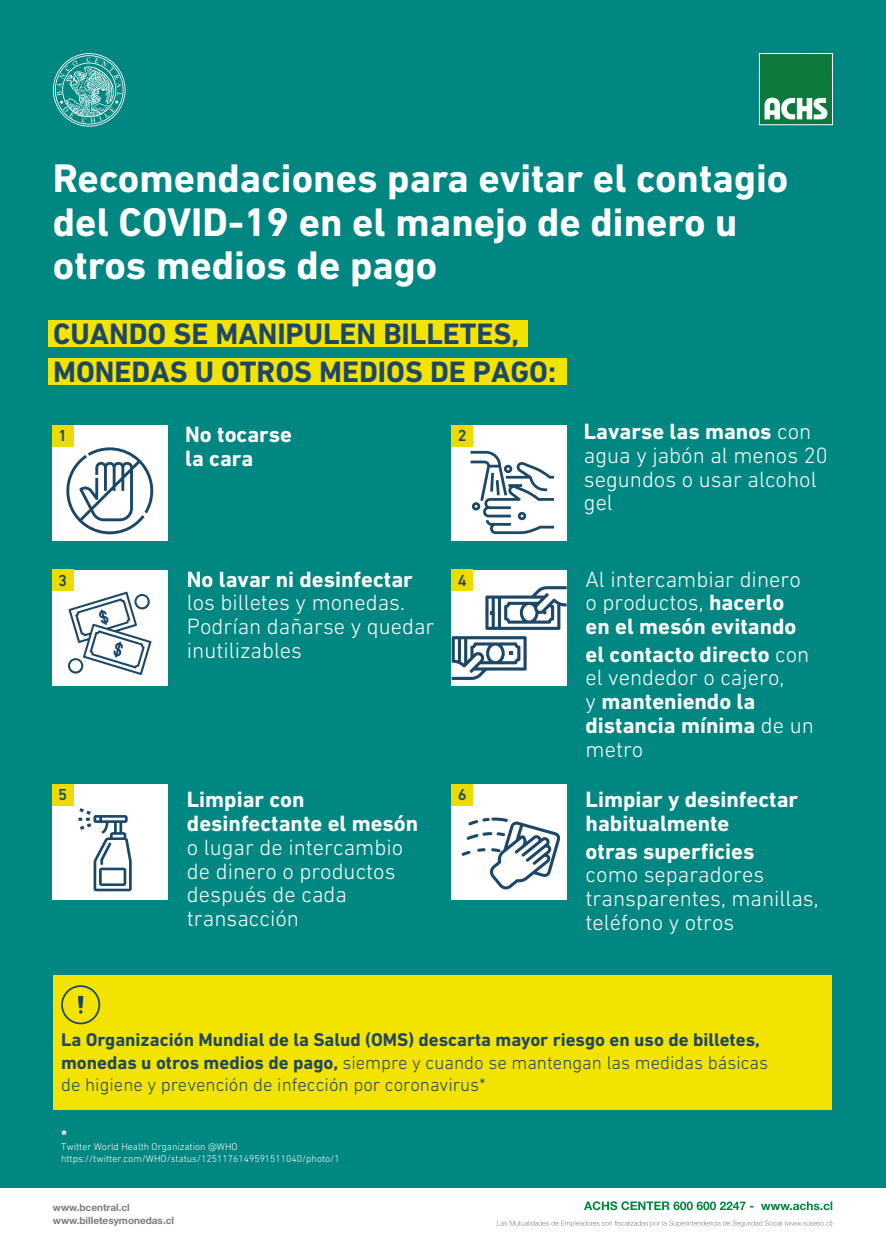
<style>
.page{position:relative;width:886px;height:1241px;background:#fff}
.page>*{position:absolute;margin:0;border:0;box-sizing:border-box;transform-origin:0 0}
.t1{font:700 40.62px/43.8px "DIN Next LT Pro";color:#fff}
.t2{font:700 30px "DIN Next LT Pro";color:#1c4766}
.t3{font:300 22.5px/23.8px "DIN Next LT Pro";color:#fff}
.t4{font:700 22.5px/23.8px "DIN Next LT Pro";color:#fff}
.t5{font:700 18.75px/22.5px "DIN Next LT Pro";color:#214761}
.t6{font:500 16.25px "DIN Next LT Pro";color:#214761}
.t7{font:300 10px "DIN Next LT Pro";color:#fff}
.t8{font:700 10px "Helvetica Neue LT Std";color:#787d83}
.s1{font-weight:700}
.s2{font-weight:300}
</style>
<div class="page">
<div style="left:0;top:0;width:886px;height:1187px;background:#008782"></div>
<div style="left:759px;top:53px;width:73px;height:72px;background:#0d793d"></div>
<div style="left:759px;top:53px;width:74px;height:72px;border:1px solid #fff"></div>
<svg style="left:764px;top:98px;width:63px;height:21px"></svg>
<svg style="left:584px;top:1201px;width:248px;height:8px"></svg>
<svg style="left:497px;top:1220px;width:335px;height:6px"></svg>
<div style="left:49px;top:320px;width:479px;height:27px;background:#f2e300"></div>
<div style="left:49px;top:358px;width:518px;height:27px;background:#f2e300"></div>
<div style="left:52px;top:425px;width:115px;height:115px;background:#fff"></div>
<div style="left:52px;top:425px;width:21px;height:21px;background:#ebdb01"></div>
<div style="left:52px;top:569px;width:115px;height:116px;background:#fff"></div>
<div style="left:52px;top:569px;width:21px;height:22px;background:#ebdb01"></div>
<div style="left:52px;top:783px;width:115px;height:116px;background:#fff"></div>
<div style="left:52px;top:783px;width:21px;height:22px;background:#ebdb01"></div>
<div style="left:451px;top:425px;width:116px;height:115px;background:#fff"></div>
<div style="left:451px;top:425px;width:22px;height:21px;background:#ebdb01"></div>
<div style="left:451px;top:569px;width:116px;height:116px;background:#fff"></div>
<div style="left:451px;top:569px;width:22px;height:22px;background:#ebdb01"></div>
<div style="left:451px;top:783px;width:116px;height:116px;background:#fff"></div>
<div style="left:451px;top:783px;width:22px;height:22px;background:#ebdb01"></div>
<svg style="left:470px;top:451px;width:84px;height:83px"></svg>
<svg style="left:60px;top:445px;width:94px;height:89px"></svg>
<svg style="left:68px;top:591px;width:84px;height:84px"></svg>
<svg style="left:78px;top:808px;width:54px;height:83px"></svg>
<svg style="left:461px;top:817px;width:100px;height:72px"></svg>
<svg style="left:452px;top:636px;width:75px;height:44px"></svg>
<svg style="left:485px;top:586px;width:82px;height:43px"></svg>
<div style="left:53px;top:975px;width:778px;height:134px;background:#f2e300"></div>
<svg style="left:61px;top:1130px;width:6px;height:4px"></svg>
<svg style="left:61px;top:985px;width:39px;height:39px"></svg>
<svg style="left:53px;top:53px;width:73px;height:74px"></svg>
<p class="t1" style="left:53px;top:156px;width:737px">Recomendaciones para evitar el contagio del COVID-19 en el manejo de dinero u otros medios de pago</p>
<p class="t2" style="left:53px;top:316px;width:467px">CUANDO SE MANIPULEN BILLETES,</p>
<p class="t2" style="left:53px;top:354px;width:504px">MONEDAS U OTROS MEDIOS DE PAGO:</p>
<p class="t6" style="left:58px;top:426px;width:10px">1</p>
<p class="t4" style="left:185px;top:422px;width:108px">No tocarse</p>
<p class="t4" style="left:185px;top:446px;width:70px">la cara</p>
<p class="t6" style="left:458px;top:426px;width:10px">2</p>
<p class="t3" style="left:584px;top:419px;width:245px"><span class="s1">Lavarse las manos</span> con agua y jabón al menos 20 segundos o usar alcohol gel</p>
<p class="t6" style="left:58px;top:571px;width:10px">3</p>
<p class="t6" style="left:58px;top:784px;width:10px">5</p>
<p class="t3" style="left:187px;top:566px;width:249px"><span class="s1">No lavar ni desinfectar </span>los billetes y monedas.<br>Podrían dañarse y quedar inutilizables</p>
<p class="t3" style="left:585px;top:566px;width:217px">Al intercambiar dinero o productos, <span class="s1">hacerlo en el mesón evitando</span></p>
<p class="t6" style="left:458px;top:571px;width:10px">4</p>
<p class="t4" style="left:585px;top:642px;width:230px">el contacto directo <span class="s2">con el vendedor o cajero,<br>y</span> manteniendo la distancia mínima <span class="s2">de un metro</span></p>
<p class="t6" style="left:458px;top:784px;width:10px">6</p>
<p class="t3" style="left:187px;top:787px;width:233px"><span class="s1">Limpiar con desinfectante el mesón </span>o lugar de intercambio de dinero o productos después de cada transacción</p>
<p class="t4" style="left:586px;top:787px;width:214px">Limpiar y desinfectar habitualmente</p>
<p class="t3" style="left:586px;top:838px;width:234px"><span class="s1">otras superficies<br></span>como separadores transparentes, manillas, teléfono y otros</p>
<p class="t5" style="left:61px;top:1028px;width:708px">La Organización Mundial de la Salud (OMS) descarta mayor riesgo en uso de billetes, monedas u otros medios de pago, <span class="s2">siempre y cuando se mantengan las medidas básicas de higiene y prevención de infección por coronavirus*</span></p>
<p class="t7" style="left:61px;top:1141px;width:178px">Twitter World Health Organization @WHO</p>
<p class="t7" style="left:61px;top:1152px;width:280px">https://twitter.com/WHO/status/1251176149591511040/photo/1</p>
<p class="t8" style="left:53px;top:1201px;width:78px">www.bcentral.cl</p>
<p class="t8" style="left:53px;top:1213px;width:123px">www.billetesymonedas.cl</p>
</div>
